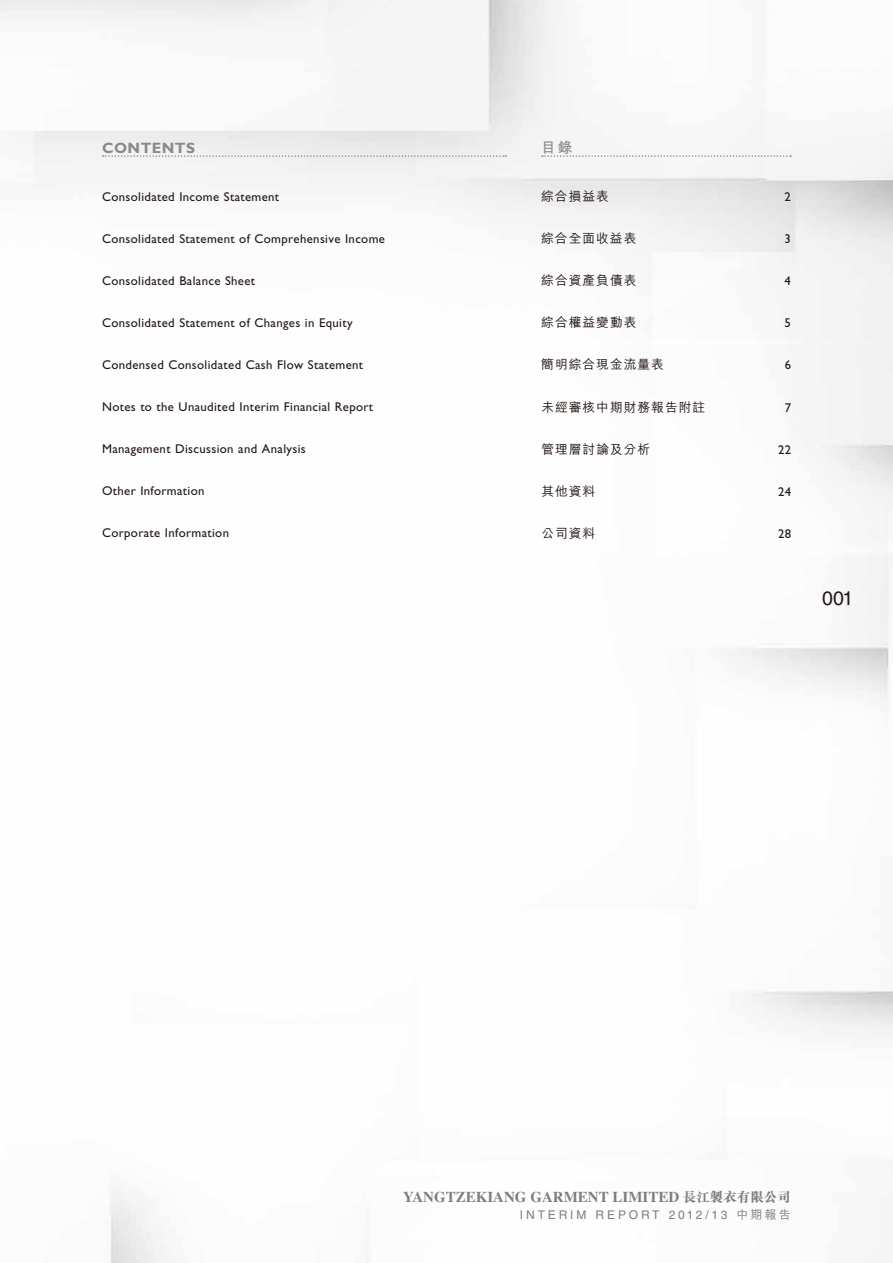
<style>
.page{position:relative;width:893px;height:1263px;background:#fff}
.page>*{position:absolute;margin:0;border:0;box-sizing:border-box;transform-origin:0 0}
.t1{font:19.5px "Helvetica LT Std";color:#231916}
.t2{font:700 15px "Times LT Std";color:#7e7e7e}
.t3{font:700 15px "Gill Sans Std";letter-spacing:.03em;color:#898989}
.t4{font:700 15px "M Hei HK";color:#898989}
.t5{font:12.75px "Gill Sans Std";letter-spacing:.03em;color:#231916}
.t6{font:500 12.75px "M Hei HK";letter-spacing:.08em;color:#231916}
.t7{font:12px "Helvetica LT Std";letter-spacing:.24em;color:#7e7e7e}
.s1{font-family:"M Sung HK";font-weight:800;font-size:13.5px}
.s2{font-family:"M Hei HK";font-weight:500}
</style>
<div class="page">
<svg style="left:103px;top:155px;width:403px;height:2px"></svg>
<svg style="left:542px;top:155px;width:249px;height:2px"></svg>
<p class="t3" style="left:102px;top:139px;width:95px">CONTENTS</p>
<p class="t5" style="left:102px;top:190px;width:179px">Consolidated Income Statement</p>
<p class="t5" style="left:102px;top:232px;width:284px">Consolidated Statement of Comprehensive Income</p>
<p class="t5" style="left:102px;top:274px;width:155px">Consolidated Balance Sheet</p>
<p class="t5" style="left:102px;top:316px;width:252px">Consolidated Statement of Changes in Equity</p>
<p class="t5" style="left:102px;top:358px;width:263px">Condensed Consolidated Cash Flow Statement</p>
<p class="t5" style="left:102px;top:400px;width:273px">Notes to the Unaudited Interim Financial Report</p>
<p class="t5" style="left:102px;top:442px;width:205px">Management Discussion and Analysis</p>
<p class="t5" style="left:102px;top:484px;width:104px">Other Information</p>
<p class="t5" style="left:102px;top:526px;width:128px">Corporate Information</p>
<p class="t4" style="left:541px;top:137px;width:33px">目錄</p>
<p class="t6" style="left:541px;top:188px;width:69px">綜合損益表</p>
<p class="t5" style="left:785px;top:190px;width:8px">2</p>
<p class="t6" style="left:541px;top:230px;width:97px">綜合全面收益表</p>
<p class="t5" style="left:785px;top:232px;width:8px">3</p>
<p class="t6" style="left:541px;top:272px;width:97px">綜合資產負債表</p>
<p class="t5" style="left:785px;top:274px;width:8px">4</p>
<p class="t6" style="left:541px;top:314px;width:97px">綜合權益變動表</p>
<p class="t5" style="left:785px;top:316px;width:8px">5</p>
<p class="t6" style="left:541px;top:356px;width:124px">簡明綜合現金流量表</p>
<p class="t5" style="left:785px;top:358px;width:8px">6</p>
<p class="t6" style="left:541px;top:397px;width:165px">未經審核中期財務報告附註</p>
<p class="t5" style="left:785px;top:400px;width:8px">7</p>
<p class="t6" style="left:541px;top:439px;width:110px">管理層討論及分析</p>
<p class="t5" style="left:778px;top:442px;width:15px">22</p>
<p class="t6" style="left:541px;top:481px;width:55px">其他資料</p>
<p class="t5" style="left:778px;top:484px;width:15px">24</p>
<p class="t6" style="left:541px;top:523px;width:55px">公司資料</p>
<p class="t5" style="left:778px;top:526px;width:15px">28</p>
<h1 class="t1" style="left:822px;top:586px;width:33px">001</h1>
<p class="t2" style="left:403px;top:1188px;width:389px">YANGTZEKIANG GARMENT LIMITED <span class="s1">長江製衣有限公司</span></p>
<p class="t7" style="left:520px;top:1208px;width:272px">INTERIM REPORT 2012/13 <span class="s2">中期報告</span></p>
</div>
